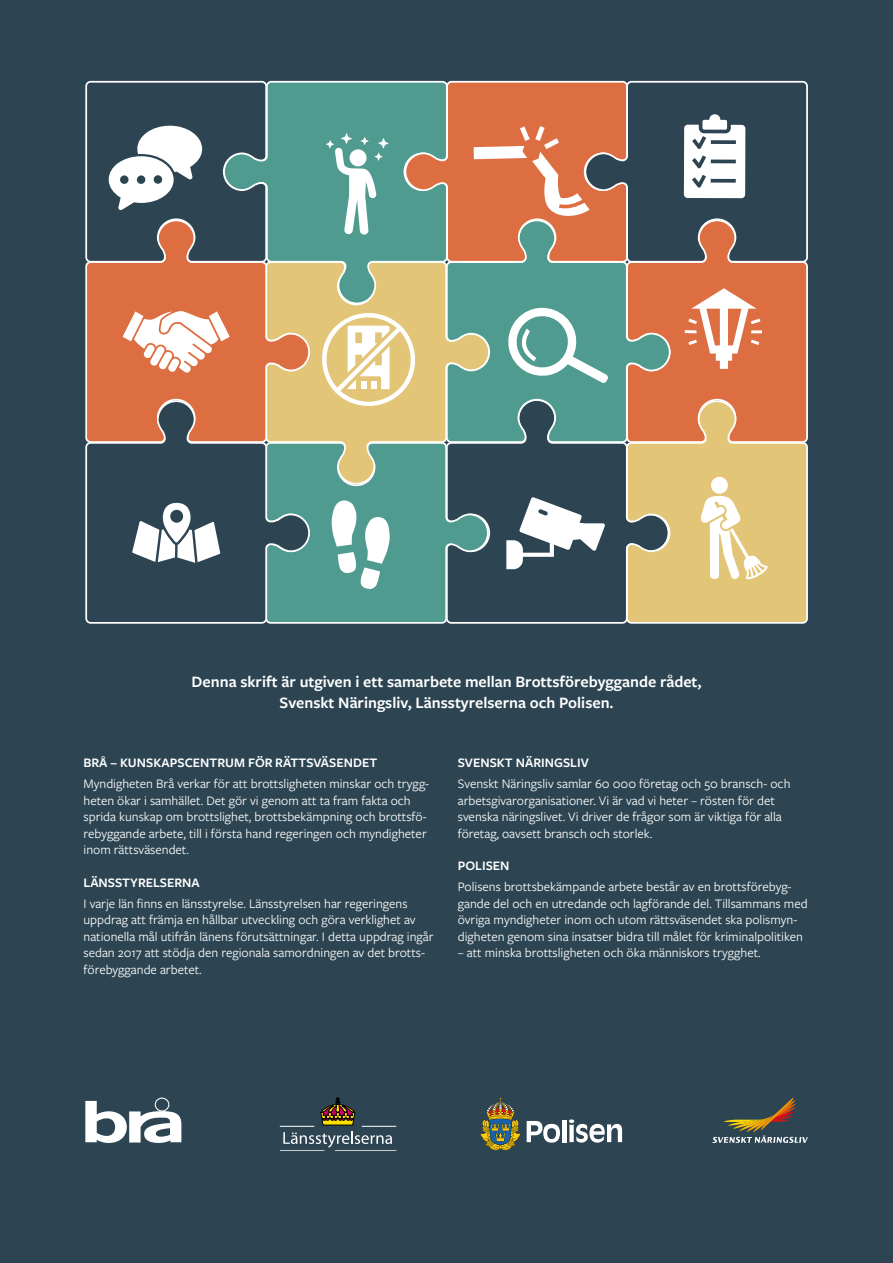
<style>
.page{position:relative;width:893px;height:1263px;background:#2d4552}
.page>*{position:absolute;margin:0;border:0;box-sizing:border-box;transform-origin:0 0}
.Faktatext{font:600 16.5px/21px "Freight Sans Pro";color:#fff;text-align:center}
.Faktatext-2{font:13.5px/16.5px "Freight Sans Pro";color:#fff}
.Faktarubrik{font:600 13.5px "Freight Sans Pro";color:#fff}
</style>
<div class="page">
<svg style="left:85px;top:81px;width:723px;height:543px"></svg>
<svg style="left:85px;top:1101px;width:96px;height:42px"></svg>
<div style="left:155px;top:1097px;width:14px;height:14px;border:1px solid #fff;border-radius:50%"></div>
<svg style="left:283px;top:1131px;width:109px;height:16px"></svg>
<hr style="left:280px;top:1126px;width:34px;height:1px;background:#fff">
<hr style="left:362px;top:1126px;width:34px;height:1px;background:#fff">
<hr style="left:335px;top:1150px;width:61px;height:1px;background:#fff">
<hr style="left:280px;top:1150px;width:44px;height:1px;background:#fff">
<svg style="left:320px;top:1097px;width:35px;height:28px"></svg>
<svg style="left:480px;top:1097px;width:40px;height:54px"></svg>
<svg style="left:527px;top:1121px;width:33px;height:22px"></svg>
<hr style="left:562px;top:1120px;width:4px;height:22px;background:#fff">
<svg style="left:569px;top:1119px;width:53px;height:24px"></svg>
<svg style="left:712px;top:1097px;width:96px;height:46px"></svg>
<p class="Faktatext" style="left:192px;top:670px;width:511px">Denna skrift är utgiven i ett samarbete mellan Brottsförebyggande rådet,<br>Svenskt Näringsliv, Länsstyrelserna och Polisen.</p>
<p class="Faktarubrik" style="left:84px;top:754px;width:295px">BRÅ – KUNSKAPSCENTRUM FÖR RÄTTSVÄSENDET</p>
<p class="Faktatext-2" style="left:84px;top:775px;width:347px">Myndigheten Brå verkar för att brottsligheten minskar och trygg&shy;heten ökar i samhället. Det gör vi genom att ta fram fakta och sprida kunskap om brottslighet, brottsbekämpning och brottsfö&shy;rebyggande arbete, till i första hand regeringen och myndigheter inom rättsväsendet.</p>
<p class="Faktarubrik" style="left:84px;top:873px;width:118px">LÄNSSTYRELSERNA</p>
<p class="Faktatext-2" style="left:84px;top:894px;width:352px">I varje län finns en länsstyrelse. Länsstyrelsen har regeringens uppdrag att främja en hållbar utveckling och göra verklighet av nationella mål utifrån länens förutsättningar. I detta uppdrag ingår sedan 2017 att stödja den regionala samordningen av det brotts&shy;förebyggande arbetet.</p>
<p class="Faktarubrik" style="left:458px;top:754px;width:133px">SVENSKT NÄRINGSLIV</p>
<p class="Faktatext-2" style="left:458px;top:775px;width:334px">Svenskt Näringsliv samlar 60 000 företag och 50 bransch- och arbetsgivarorganisationer. Vi är vad vi heter – rösten för det svenska näringslivet. Vi driver de frågor som är viktiga för alla företag, oavsett bransch och storlek.</p>
<p class="Faktarubrik" style="left:458px;top:857px;width:53px">POLISEN</p>
<p class="Faktatext-2" style="left:458px;top:878px;width:351px">Polisens brottsbekämpande arbete består av en brottsförebyg&shy;gande del och en utredande och lagförande del. Tillsammans med övriga myndigheter inom och utom rättsväsendet ska polismyn&shy;digheten genom sina insatser bidra till målet för kriminalpolitiken</p>
<p class="Faktatext-2" style="left:458px;top:944px;width:304px">– att minska brottsligheten och öka människors trygghet.</p>
</div>
